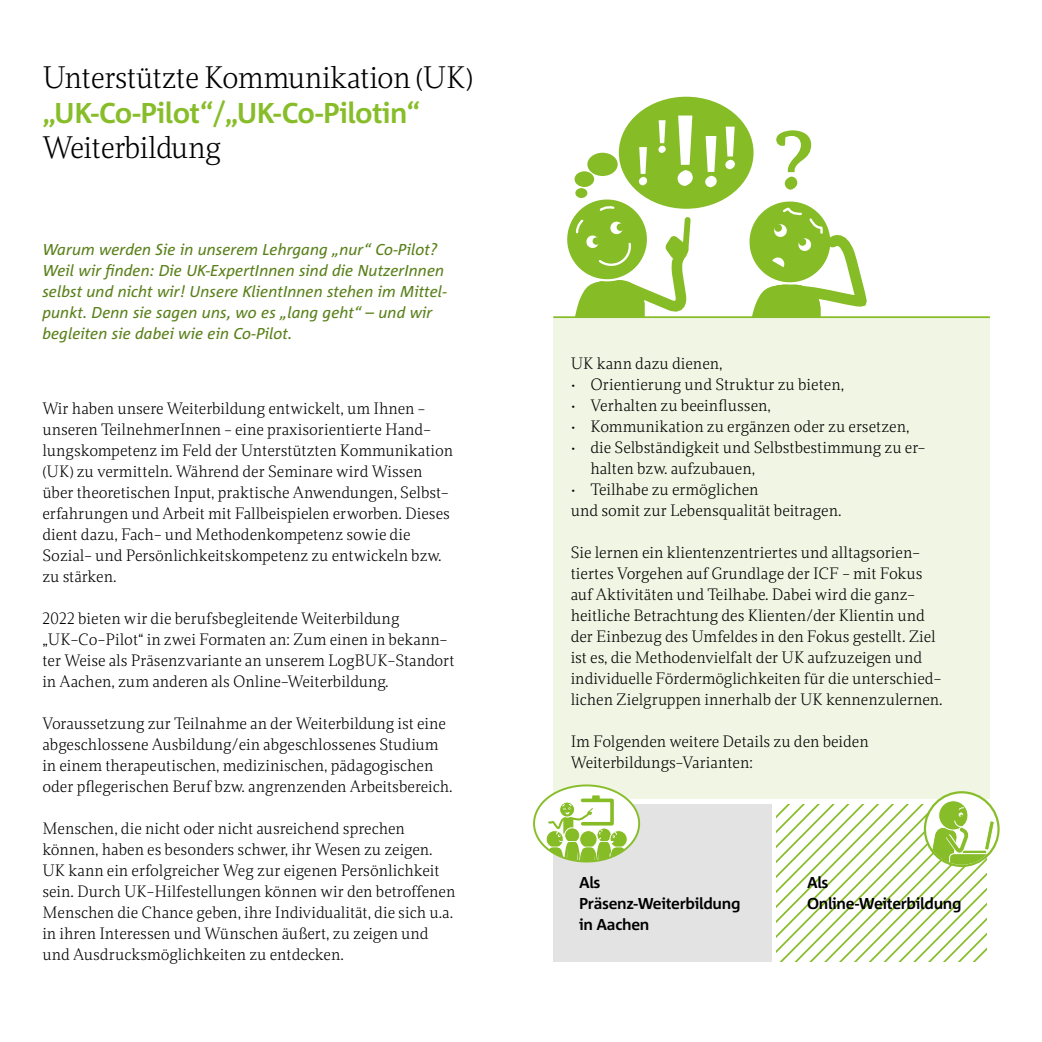
<style>
.page{position:relative;width:1042px;height:1042px;background:#fff}
.page>*{position:absolute;margin:0;border:0;box-sizing:border-box;transform-origin:0 0}
.t1{font:300 29.75px "Dorica";letter-spacing:-.02em;color:#000}
.t2{font:700 28.7px "Corpid";letter-spacing:-.02em;color:#88bd2a}
.t3{font:300 15.75px/21px "Dorica";color:#000}
.t4{font:italic 15.75px/21px "Corpid";color:#5b811c}
.t5{font:700 15.75px/21px "Corpid";letter-spacing:-.02em;color:#000}
.s1{font-weight:400}
</style>
<div class="page">
<div style="left:553px;top:317px;width:437px;height:482px;background:#f0f5e4"></div>
<svg style="left:567px;top:193px;width:130px;height:123px"></svg>
<div style="left:587px;top:153px;width:31px;height:23px;background:#86bc25;border-radius:50%"></div>
<div style="left:574px;top:171px;width:20px;height:16px;background:#86bc25;border-radius:50%"></div>
<div style="left:575px;top:188px;width:12px;height:10px;background:#86bc25;border-radius:50%"></div>
<div style="left:619px;top:97px;width:134px;height:112px;background:#86bc25;border-radius:50%"></div>
<svg style="left:677px;top:116px;width:16px;height:70px"></svg>
<svg style="left:639px;top:147px;width:8px;height:38px"></svg>
<svg style="left:658px;top:120px;width:8px;height:33px"></svg>
<svg style="left:705px;top:136px;width:12px;height:51px"></svg>
<svg style="left:725px;top:127px;width:142px;height:189px"></svg>
<hr style="left:553px;top:316px;width:437px;height:2px;background:#88bd2a">
<div style="left:553px;top:804px;width:218px;height:157px;background:#e3e3e3"></div>
<svg style="left:925px;top:792px;width:73px;height:74px"></svg>
<svg style="left:777px;top:799px;width:220px;height:162px"></svg>
<div style="left:924px;top:791px;width:75px;height:76px;border:2px solid #88bd2a;border-radius:50%"></div>
<svg style="left:534px;top:785px;width:105px;height:76px"></svg>
<div style="left:581px;top:798px;width:33px;height:27px;border:4px solid #86bc25"></div>
<div style="left:559px;top:801px;width:16px;height:17px;border:1px solid #fff;border-radius:50%"></div>
<div style="left:592px;top:795px;width:8px;height:6px;background:#86bc25"></div>
<svg style="left:543px;top:804px;width:87px;height:57px;background:#c6df9b"></svg>
<div style="left:533px;top:784px;width:107px;height:78px;border:2px solid #88bd2a;border-radius:50%"></div>
<h1 class="t1" style="left:42px;top:59px;width:432px">Unterstützte Kommunikation (UK)</h1>
<h2 class="t2" style="left:42px;top:98px;width:379px">„UK-Co-Pilot“<span class="s1">/</span>„UK-Co-Pilotin“</h2>
<h1 class="t1" style="left:42px;top:129px;width:180px">Weiterbildung</h1>
<p class="t4" style="left:42px;top:239px;width:406px">Warum werden Sie in unserem Lehrgang „nur“ Co-Pilot?<br>Weil wir finden: Die UK-ExpertInnen sind die NutzerInnen selbst und nicht wir! Unsere KlientInnen stehen im Mittel&shy;punkt. Denn sie sagen uns, wo es „lang geht“ – und wir begleiten sie dabei wie ein Co-Pilot.</p>
<p class="t3" style="left:42px;top:398px;width:412px">Wir haben unsere Weiterbildung entwickelt, um Ihnen – unseren TeilnehmerInnen – eine praxisorientierte Hand&shy;lungskompetenz im Feld der Unterstützten Kommunikation (UK) zu vermitteln. Während der Seminare wird Wissen über theoretischen Input, praktische Anwendungen, Selbst&shy;erfahrungen und Arbeit mit Fallbeispielen erworben. Dieses dient dazu, Fach- und Methodenkompetenz sowie die Sozial- und Persönlichkeitskompetenz zu entwickeln bzw. zu stärken.</p>
<p class="t3" style="left:42px;top:608px;width:414px">2022 bieten wir die berufsbegleitende Weiterbildung „UK-Co-Pilot“ in zwei Formaten an: Zum einen in bekann&shy;ter Weise als Präsenzvariante an unserem LogBUK-Standort in Aachen, zum anderen als Online-Weiterbildung.</p>
<p class="t3" style="left:42px;top:713px;width:412px">Voraussetzung zur Teilnahme an der Weiterbildung ist eine abgeschlossene Ausbildung/ein abgeschlossenes Studium in einem therapeutischen, medizinischen, pädagogischen oder pflegerischen Beruf bzw. angrenzenden Arbeitsbereich.</p>
<p class="t3" style="left:42px;top:818px;width:414px">Menschen, die nicht oder nicht ausreichend sprechen können, haben es besonders schwer, ihr Wesen zu zeigen.<br>UK kann ein erfolgreicher Weg zur eigenen Persönlichkeit sein. Durch UK-Hilfestellungen können wir den betroffenen Menschen die Chance geben, ihre Individualität, die sich u.a. in ihren Interessen und Wünschen äußert, zu zeigen und und Ausdrucksmöglichkeiten zu entdecken.</p>
<p class="t3" style="left:571px;top:353px;width:153px">UK kann dazu dienen,</p>
<p class="t3" style="left:571px;top:374px;width:275px">• Orientierung und Struktur zu bieten,</p>
<p class="t3" style="left:571px;top:395px;width:202px">• Verhalten zu beeinflussen,</p>
<p class="t3" style="left:571px;top:416px;width:340px">• Kommunikation zu ergänzen oder zu ersetzen,</p>
<p class="t3" style="left:590px;top:437px;width:336px;text-indent:-20px">• die Selbständigkeit und Selbstbestimmung zu er&shy;halten bzw. aufzubauen,</p>
<p class="t3" style="left:571px;top:479px;width:272px">• Teilhabe zu ermöglichen<br>und somit zur Lebensqualität beitragen.</p>
<p class="t3" style="left:571px;top:542px;width:374px">Sie lernen ein klientenzentriertes und alltagsorien&shy;tiertes Vorgehen auf Grundlage der ICF - mit Fokus auf Aktivitäten und Teilhabe. Dabei wird die ganz&shy;heitliche Betrachtung des Klienten/der Klientin und der Einbezug des Umfeldes in den Fokus gestellt. Ziel ist es, die Methodenvielfalt der UK aufzuzeigen und individuelle Fördermöglichkeiten für die unterschied&shy;lichen Zielgruppen innerhalb der UK kennenzulernen.</p>
<p class="t3" style="left:571px;top:731px;width:299px">Im Folgenden weitere Details zu den beiden<br>Weiterbildungs-Varianten:</p>
<p class="t5" style="left:579px;top:872px;width:163px">Als<br>Präsenz-Weiterbildung in Aachen</p>
<p class="t5" style="left:807px;top:872px;width:156px">Als<br>Online-Weiterbildung</p>
</div>
